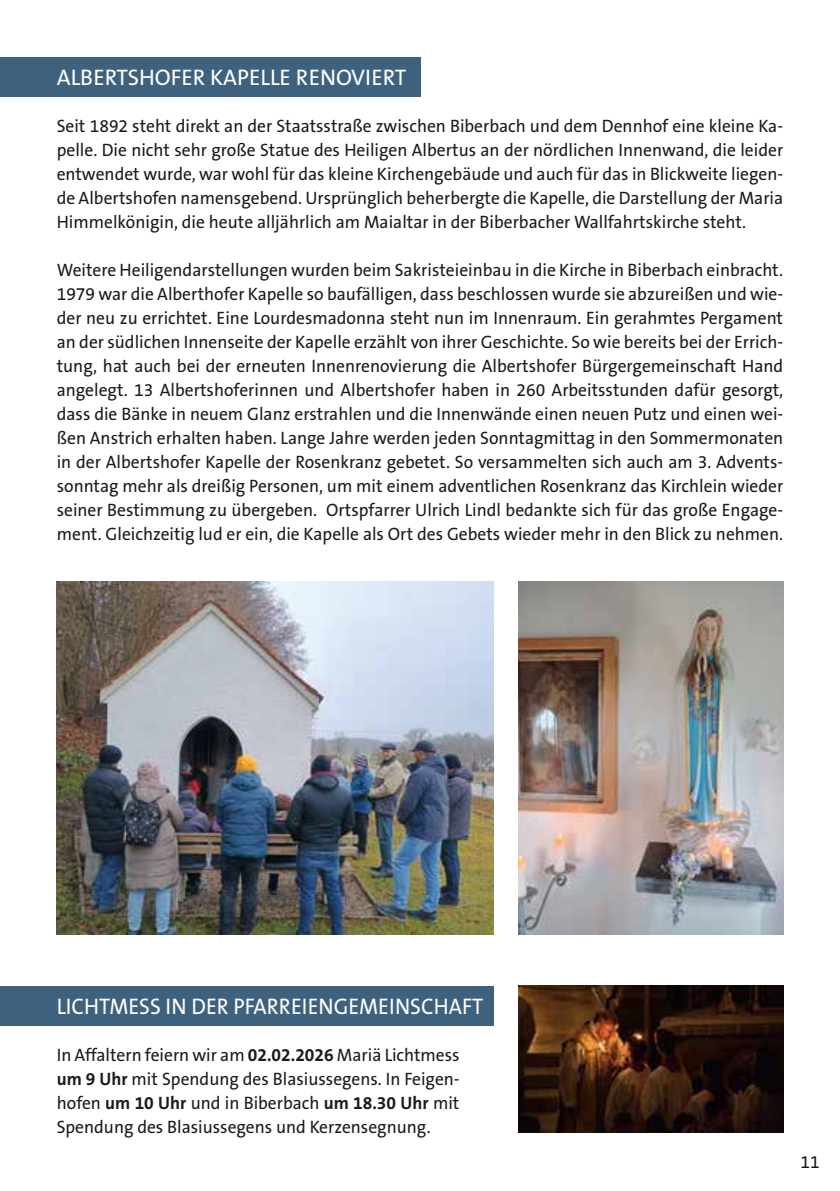
<style>
.page{position:relative;width:840px;height:1191px;background:#fff}
.page>*{position:absolute;margin:0;border:0;box-sizing:border-box;transform-origin:0 0}
.t1{font:22.6px "The Sans B5 Plain";color:#fff;scale:.95 1}
.t2{font:22.6px "The Sans B5 Plain";color:#fff}
.t3{font:18px/24px "The Sans B5 Plain";color:#1c1b1a;text-align:justify}
.s1{font-family:"The Sans B7";font-weight:700}
</style>
<div class="page">
<div style="left:0;top:57px;width:420px;height:39px;background:#3e627d"></div>
<img style="left:57px;top:581px;width:436px;height:354px">
<img style="left:518px;top:581px;width:264px;height:354px">
<div style="left:0;top:986px;width:493px;height:39px;background:#3e627d"></div>
<img style="left:518px;top:986px;width:264px;height:146px">
<p class="t2" style="left:57px;top:65px;width:351px">ALBERTSHOFER KAPELLE RENOVIERT</p>
<p class="t3" style="left:57px;top:114px;width:727px">Seit 1892 steht direkt an der Staatsstraße zwischen Biberbach und dem Dennhof eine kleine Ka&shy;pelle. Die nicht sehr große Statue des Heiligen Albertus an der nördlichen Innenwand, die leider entwendet wurde, war wohl für das kleine Kirchengebäude und auch für das in Blickweite liegen&shy;de Albertshofen namensgebend. Ursprünglich beherbergte die Kapelle, die Darstellung der Maria Himmelkönigin, die heute alljährlich am Maialtar in der Biberbacher Wallfahrtskirche steht.</p>
<p class="t3" style="left:57px;top:258px;width:727px">Weitere Heiligendarstellungen wurden beim Sakristeieinbau in die Kirche in Biberbach einbracht.<br>1979 war die Alberthofer Kapelle so baufälligen, dass beschlossen wurde sie abzureißen und wie&shy;der neu zu errichtet. Eine Lourdesmadonna steht nun im Innenraum. Ein gerahmtes Pergament an der südlichen Innenseite der Kapelle erzählt von ihrer Geschichte. So wie bereits bei der Errich&shy;tung, hat auch bei der erneuten Innenrenovierung die Albertshofer Bürgergemeinschaft Hand angelegt. 13 Albertshoferinnen und Albertshofer haben in 260 Arbeitsstunden dafür gesorgt, dass die Bänke in neuem Glanz erstrahlen und die Innenwände einen neuen Putz und einen wei&shy;ßen Anstrich erhalten haben. Lange Jahre werden jeden Sonntagmittag in den Sommermonaten in der Albertshofer Kapelle der Rosenkranz gebetet. So versammelten sich auch am 3. Advents&shy;sonntag mehr als dreißig Personen, um mit einem adventlichen Rosenkranz das Kirchlein wieder seiner Bestimmung zu übergeben. Ortspfarrer Ulrich Lindl bedankte sich für das große Engage&shy;ment. Gleichzeitig lud er ein, die Kapelle als Ort des Gebets wieder mehr in den Blick zu nehmen.</p>
<p class="t1" style="left:57px;top:994px;width:450px">LICHTMESS IN DER PFARREIENGEMEINSCHAFT</p>
<p class="t3" style="left:57px;top:1043px;width:404px">In Affaltern feiern wir am <span class="s1">02.02.2026</span> Mariä Lichtmess <span class="s1">um 9 Uhr</span> mit Spendung des Blasiussegens. In Feigen&shy;hofen <span class="s1">um 10 Uhr</span> und in Biberbach <span class="s1">um 18.30 Uhr</span> mit Spendung des Blasiussegens und Kerzensegnung.</p>
<p class="t3" style="left:800px;top:1150px;width:21px">11</p>
</div>
